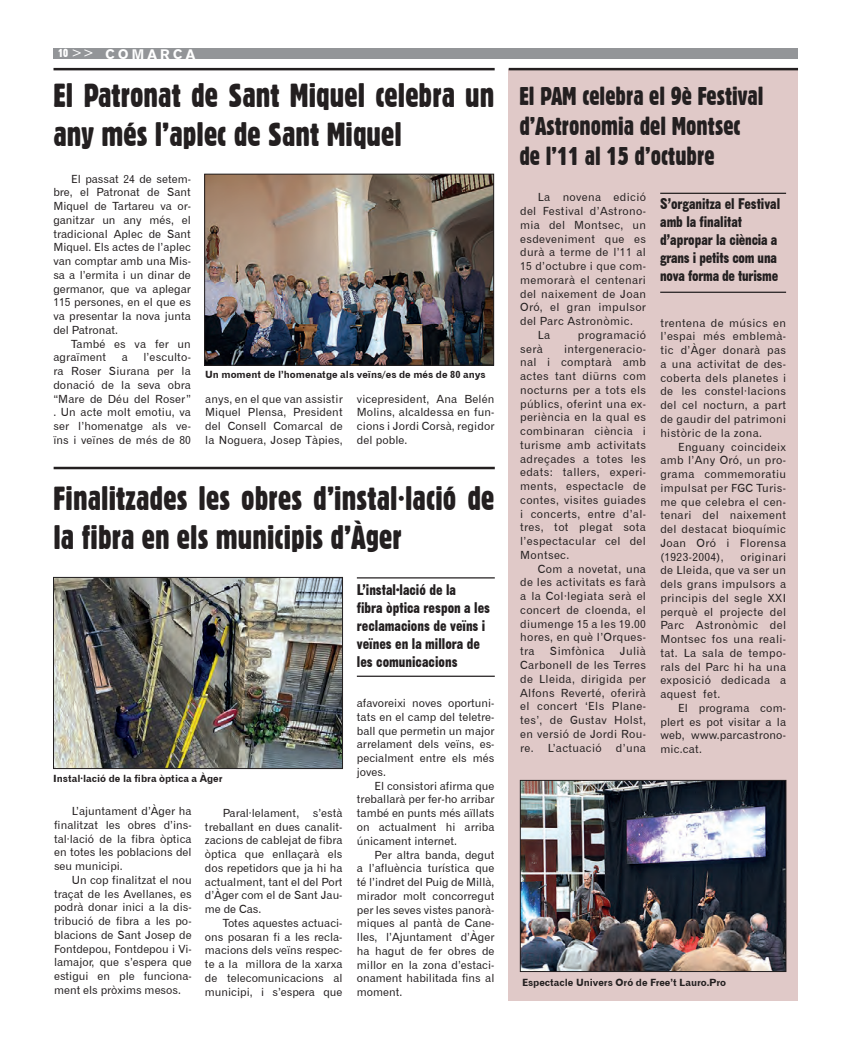
<style>
.page{position:relative;width:851px;height:1053px;background:#fff}
.page>*{position:absolute;margin:0;border:0;box-sizing:border-box;transform-origin:0 0}
.t1{font:32.5px/39px "Gothic 821 Condensed BT";color:#231f20}
.t2{font:25px "Gothic 821 Condensed BT";color:#231f20}
.t3{font:15px/18px "Gothic No 13 BT";color:#231f20}
.t4{font:13.75px "Gothic 725 BT Black A";letter-spacing:.25em;color:#fff}
.t5{font:11.25px/13.8px "Gothic 720 BT Roman B";letter-spacing:.01em;color:#231f20;text-align:justify}
.t6{font:11.25px "Gothic 720 BT Roman B";letter-spacing:.03em;color:#231f20}
.t7{font:10px "Gothic 720 BT Bold B";color:#231f20}
.s1{font-family:"Gothic 821 Condensed BT";font-size:11.25px}
.s2{font-family:"Gothic 720 BT Roman B"}
</style>
<div class="page">
<div style="left:53px;top:48px;width:744px;height:10px;background:#939598"></div>
<hr style="left:53px;top:68px;width:441px;height:2px;background:#231f20">
<img style="left:206px;top:176px;width:285px;height:187px">
<div style="left:204px;top:174px;width:289px;height:191px;border:1px solid #231f20"></div>
<hr style="left:54px;top:466px;width:440px;height:3px;background:#231f20">
<img style="left:55px;top:579px;width:285px;height:187px">
<div style="left:53px;top:577px;width:289px;height:191px;border:1px solid #231f20"></div>
<div style="left:508px;top:69px;width:289px;height:931px;background:#e0c9c8"></div>
<hr style="left:508px;top:68px;width:289px;height:2px;background:#231f20">
<img style="left:522px;top:782px;width:262px;height:187px">
<div style="left:520px;top:780px;width:266px;height:191px;border:1px solid #231f20"></div>
<hr style="left:660px;top:193px;width:126px;height:1px;background:#231f20">
<hr style="left:660px;top:291px;width:126px;height:2px;background:#231f20">
<hr style="left:357px;top:577px;width:137px;height:1px;background:#231f20">
<hr style="left:357px;top:675px;width:137px;height:1px;background:#231f20">
<p class="t4" style="left:58px;top:45px;width:138px"><span class="s1">10</span><span class="s2">&gt;&gt;</span> COMARCA</p>
<p class="t1" style="left:54px;top:75px;width:442px">El Patronat de Sant Miquel celebra un any més l’aplec de Sant Miquel</p>
<p class="t5" style="left:53px;top:171px;width:139px;text-indent:18px">El passat 24 de setem&shy;bre, el Patronat de Sant Miquel de Tartareu va or&shy;ganitzar un any més, el tradicional Aplec de Sant Miquel. Els actes de l’aplec van comptar amb una Mis&shy;sa a l’ermita i un dinar de germanor, que va aplegar 115 persones, en el que es va presentar la nova junta del Patronat.</p>
<p class="t5" style="left:53px;top:336px;width:139px;text-indent:18px">També es va fer un agraïment</p>
<p class="t5" style="left:53px;top:350px;width:139px;text-indent:90px">l’esculto&shy;ra Roser Siurana per la donació de la seva obra “Mare de Déu del Roser” . Un acte molt emotiu, va ser l’homenatge als ve&shy;ïns i veïnes de més de 80</p>
<p class="t5" style="left:122px;top:350px;width:8px">a</p>
<p class="t7" style="left:205px;top:368px;width:282px">Un moment de l’homenatge als veïns/es de més de 80 anys</p>
<p class="t5" style="left:205px;top:391px;width:139px">anys, en el que van assistir Miquel Plensa, President del Consell Comarcal de la Noguera, Josep Tàpies,</p>
<p class="t5" style="left:357px;top:391px;width:139px">vicepresident, Ana Belén Molins, alcaldessa en fun&shy;cions i Jordi Corsà, regidor del poble.</p>
<p class="t1" style="left:53px;top:478px;width:442px">Finalitzades les obres d’instal·lació de la fibra en els municipis d’Àger</p>
<p class="t7" style="left:53px;top:772px;width:171px">Instal·lació de la fibra òptica a Àger</p>
<p class="t5" style="left:54px;top:804px;width:139px;text-indent:18px">L’ajuntament d’Àger ha finalitzat les obres d’ins&shy;tal·lació de la fibra òptica en totes les poblacions del seu municipi.</p>
<p class="t5" style="left:54px;top:872px;width:139px;text-indent:18px">Un cop finalitzat el nou traçat de les Avellanes, es podrà donar inici a la dis&shy;tribució de fibra a les po&shy;blacions de Sant Josep de Fontdepou, Fontdepou i Vi&shy;lamajor, que s’espera que estigui en ple funciona&shy;ment els pròxims mesos.</p>
<p class="t5" style="left:205px;top:805px;width:139px;text-indent:18px">Paral·lelament, s’està treballant en dues canalit&shy;zacions de cablejat de fibra òptica que enllaçarà els dos repetidors que ja hi ha actualment, tant el del Port d’Àger com el de Sant Jau&shy;me de Cas.</p>
<p class="t5" style="left:205px;top:915px;width:139px;text-indent:18px">Totes aquestes actuaci&shy;ons posaran fi a les recla&shy;macions dels veïns respec&shy;te a la millora de la xarxa de telecomunicacions al municipi, i s’espera que</p>
<p class="t3" style="left:357px;top:580px;width:135px">L’instal·lació de la<br>fibra òptica respon a les reclamacions de veïns i veïnes en la millora de les comunicacions</p>
<p class="t5" style="left:357px;top:696px;width:139px">afavoreixi noves oportuni&shy;tats en el camp del teletre&shy;ball que permetin un major arrelament dels veïns, es&shy;pecialment entre els més joves.</p>
<p class="t5" style="left:357px;top:778px;width:139px;text-indent:18px">El consistori afirma que treballarà per fer-ho arribar també en punts més aïllats on actualment hi arriba únicament internet.</p>
<p class="t5" style="left:357px;top:847px;width:139px;text-indent:18px">Per altra banda, degut a l’afluència turística que té l’indret del Puig de Millà, mirador molt concorregut per les seves vistes panorà&shy;miques al pantà de Cane&shy;lles, l’Ajuntament d’Àger ha hagut de fer obres de millor en la zona d’estaci&shy;onament habilitada fins al moment.</p>
<p class="t2" style="left:519px;top:81px;width:246px">El PAM celebra el 9è Festival</p>
<p class="t2" style="left:519px;top:111px;width:223px">d’Astronomia del Montsec</p>
<p class="t2" style="left:519px;top:141px;width:197px">de l’11 al 15 d’octubre</p>
<p class="t5" style="left:520px;top:190px;width:127px;text-indent:18px">La novena edició del Festival d’Astrono&shy;mia del Montsec, un esdeveniment que es durà a terme de l’11 al 15 d’octubre i que com&shy;memorarà el centenari del naixement de Joan Oró, el gran impulsor del Parc Astronòmic.</p>
<p class="t5" style="left:538px;top:328px;width:14px">La</p>
<p class="t6" style="left:577px;top:328px;width:70px">programació</p>
<p class="t5" style="left:520px;top:341px;width:24px">serà</p>
<p class="t3" style="left:660px;top:195px;width:121px">S’organitza el Festival amb la finalitat</p>
<p class="t3" style="left:660px;top:231px;width:119px;text-align:justify">d’apropar la ciència a grans i petits com una nova forma de turisme</p>
<p class="t5" style="left:660px;top:316px;width:127px">trentena de músics en l’espai més emblemà&shy;tic d’Àger donarà pas a una activitat de des&shy;coberta dels planetes i de les constel·lacions del cel nocturn, a part de gaudir del patrimoni històric de la zona.</p>
<p class="t5" style="left:660px;top:439px;width:127px;text-indent:18px">Enguany coincideix amb l’Any Oró, un pro&shy;grama commemoratiu impulsat per FGC Turis&shy;me que celebra el cen&shy;tenari del naixement del destacat bioquímic Joan Oró i Florensa (1923-2004),</p>
<p class="t5" style="left:520px;top:341px;width:127px;text-indent:44px">intergeneracio&shy;nal i comptarà amb actes tant diürns com nocturns per a tots els públics, oferint una ex&shy;periència en la qual es combinaran ciència i turisme amb activitats adreçades a totes les edats: tallers, experi&shy;ments, espectacle de contes, visites guiades i concerts, entre d’al&shy;tres, tot plegat sota l’espectacular cel del Montsec.</p>
<p class="t5" style="left:520px;top:561px;width:127px;text-indent:18px">Com a novetat, una de les activitats es farà a la Col·legiata serà el concert de cloenda, el diumenge 15 a les 19.00 hores, en què l’Orques&shy;tra</p>
<p class="t5" style="left:660px;top:549px;width:127px;text-indent:80px">originari de Lleida, que va ser un dels grans impulsors a principis del segle XXI perquè el projecte del Parc Astronòmic del Montsec fos una reali&shy;tat. La sala de tempo&shy;rals del Parc hi ha una exposició dedicada a aquest fet.</p>
<p class="t5" style="left:660px;top:701px;width:127px;text-indent:18px">El programa com&shy;plert es pot visitar a la web, www.parcastrono&shy;mic.cat.</p>
<p class="t6" style="left:550px;top:644px;width:56px">Simfònica</p>
<p class="t5" style="left:520px;top:644px;width:127px;text-indent:100px">Julià Carbonell de les Terres de Lleida, dirigida per Alfons Reverté, oferirà el concert ‘Els Plane&shy;tes’, de Gustav Holst, en versió de Jordi Rou&shy;re. L’actuació</p>
<p class="t5" style="left:616px;top:740px;width:32px">d’una</p>
<p class="t7" style="left:522px;top:975px;width:205px">Espectacle Univers Oró de Free’t Lauro.Pro</p>
</div>
